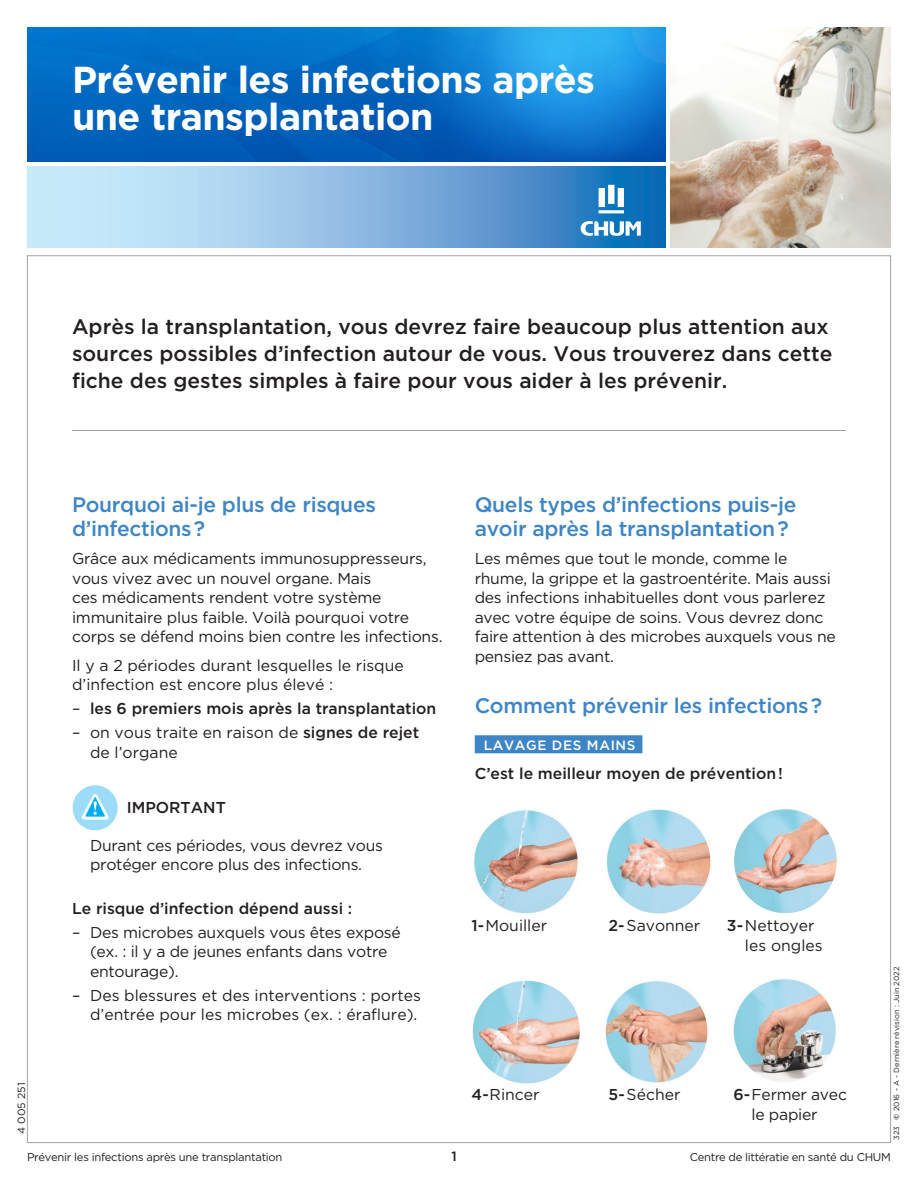
<style>
.page{position:relative;width:918px;height:1188px;background:#fff}
.page>*{position:absolute;margin:0;border:0;box-sizing:border-box;transform-origin:0 0}
.t1{font:700 37.5px/37.5px "Gotham";letter-spacing:-.015em;color:#fff}
.t2{font:500 21px/27px "Gotham";color:#231f20}
.t3{font:500 21px/24px "Gotham";letter-spacing:-.015em;color:#3e85c5}
.t4{font:15.75px/19.5px "Gotham";letter-spacing:-.015em;color:#231f20}
.t5{font:500 15.75px "Gotham";color:#231f20}
.t6{font:500 13.5px "Gotham";letter-spacing:.05em;color:#fff}
.t7{font:500 13.5px "Gotham";color:#231f20}
.t8{font:11.25px "Gotham";letter-spacing:-.025em;color:#231f20}
.t9{font:10.5px "Gotham";color:#231f20}
.t10{font:7.5px "Gotham";color:#231f20}
.s1{font-weight:400}
.s2{font-weight:500}
.s3{font-weight:700}
</style>
<div class="page">
<img style="left:27px;top:27px;width:639px;height:135px">
<svg style="left:27px;top:166px;width:639px;height:82px;background:#85b7e0"></svg>
<svg style="left:599px;top:185px;width:25px;height:28px"></svg>
<svg style="left:581px;top:221px;width:60px;height:15px"></svg>
<hr style="left:72px;top:430px;width:774px;height:1px;background:#a0a1a5">
<img style="left:670px;top:27px;width:221px;height:221px">
<div style="left:475px;top:735px;width:167px;height:18px;background:#3e85c5"></div>
<div style="left:73px;top:785px;width:45px;height:45px;background:#9cdcf8;border-radius:22px"></div>
<svg style="left:82px;top:794px;width:27px;height:26px"></svg>
<img style="left:731px;top:976px;width:106px;height:107px;border-radius:53px">
<img style="left:606px;top:809px;width:105px;height:105px">
<img style="left:734px;top:809px;width:103px;height:105px">
<img style="left:472px;top:981px;width:108px;height:102px">
<img style="left:605px;top:981px;width:103px;height:102px">
<img style="left:474px;top:810px;width:104px;height:104px">
<h1 class="t1" style="left:72px;top:61px;width:525px">Prévenir les infections après une transplantation</h1>
<h2 class="t2" style="left:72px;top:313px;width:762px">Après la transplantation, vous devrez faire beaucoup plus attention aux sources possibles d’infection autour de vous. Vous trouverez dans cette fiche des gestes simples à faire pour vous aider à les prévenir.</h2>
<p class="t9" style="left:15px;top:1134px;width:53px;rotate:-90deg">4 005 251</p>
<h2 class="t3" style="left:72px;top:492px;width:305px">Pourquoi ai-je plus de risques d’infections ?</h2>
<p class="t4" style="left:72px;top:549px;width:372px">Grâce aux médicaments immunosuppresseurs, vous vivez avec un nouvel organe. Mais<br>ces médicaments rendent votre système immunitaire plus faible. Voilà pourquoi votre corps se défend moins bien contre les infections.</p>
<p class="t4" style="left:72px;top:655px;width:333px">Il y a 2 périodes durant lesquelles le risque d’infection est encore plus élevé :</p>
<p class="t5" style="left:72px;top:698px;width:366px"><span class="s1">–</span> les 6 premiers mois après la transplantation</p>
<p class="t4" style="left:90px;top:723px;width:331px;text-indent:-18px">– on vous traite en raison de <span class="s2">signes de rejet </span>de l’organe</p>
<p class="t5" style="left:127px;top:797px;width:101px">IMPORTANT</p>
<p class="t4" style="left:90px;top:835px;width:295px">Durant ces périodes, vous devrez vous protéger encore plus des infections.</p>
<p class="t5" style="left:72px;top:898px;width:282px">Le risque d’infection dépend aussi :</p>
<p class="t4" style="left:90px;top:922px;width:312px;text-indent:-18px">– Des microbes auxquels vous êtes exposé (ex. : il y a de jeunes enfants dans votre entourage).</p>
<p class="t4" style="left:72px;top:985px;width:350px;text-align:right">– Des blessures et des interventions : portes d’entrée pour les microbes (ex. : éraflure).</p>
<h2 class="t3" style="left:475px;top:492px;width:323px">Quels types d’infections puis-je avoir après la transplantation ?</h2>
<p class="t4" style="left:475px;top:549px;width:363px">Les mêmes que tout le monde, comme le rhume, la grippe et la gastroentérite. Mais aussi des infections inhabituelles dont vous parlerez avec votre équipe de soins. Vous devrez donc faire attention à des microbes auxquels vous ne pensiez pas avant.</p>
<h2 class="t3" style="left:475px;top:693px;width:349px">Comment prévenir les infections ?</h2>
<p class="t6" style="left:484px;top:737px;width:153px">LAVAGE DES MAINS</p>
<p class="t5" style="left:475px;top:763px;width:310px">C’est le meilleur moyen de prévention !</p>
<p class="t4" style="left:472px;top:916px;width:77px"><span class="s2">1-</span>Mouiller</p>
<p class="t4" style="left:472px;top:1085px;width:69px"><span class="s2">4-</span>Rincer</p>
<p class="t4" style="left:609px;top:916px;width:93px"><span class="s2">2-</span>Savonner</p>
<p class="t4" style="left:745px;top:916px;width:79px;text-indent:-18px"><span class="s2">3-</span>Nettoyer les ongles</p>
<p class="t4" style="left:609px;top:1085px;width:73px"><span class="s2">5-</span>Sécher</p>
<p class="t4" style="left:752px;top:1085px;width:97px;text-indent:-18px"><span class="s2">6-</span>Fermer avec le papier</p>
<p class="t10" style="left:892px;top:1140px;width:175px;rotate:-90deg">323 <span class="s3">©</span> 2016 - A - Dernière révision : Juin 2022</p>
<p class="t8" style="left:27px;top:1150px;width:257px">Prévenir les infections après une transplantation</p>
<p class="t7" style="left:451px;top:1147px;width:7px">1</p>
<p class="t8" style="left:690px;top:1150px;width:203px">Centre de littératie en santé du CHUM</p>
</div>
